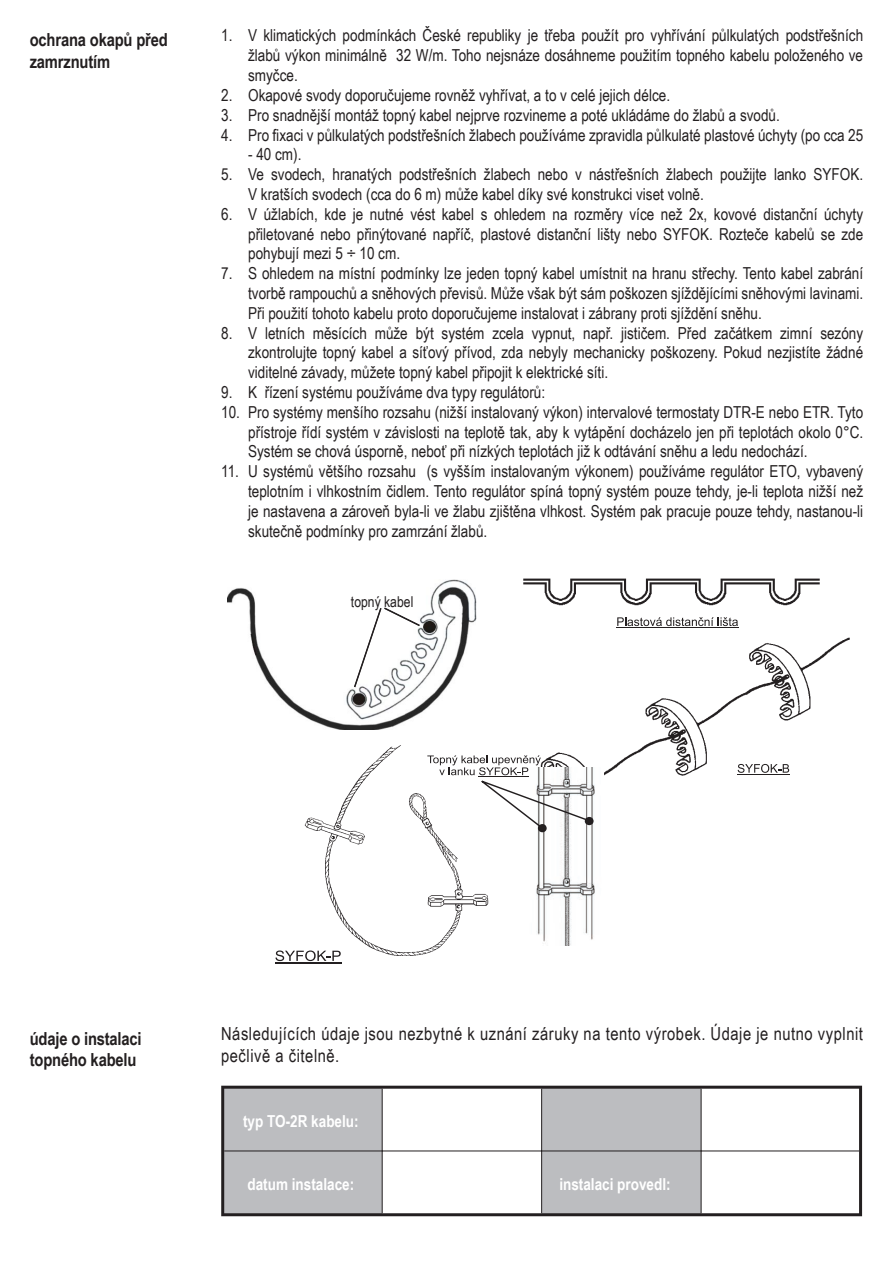
<style>
.page{position:relative;width:893px;height:1263px;background:#fff}
.page>*{position:absolute;margin:0;border:0;box-sizing:border-box;transform-origin:0 0}
.t1{font:18px/21.6px "Arial Narrow";letter-spacing:.03em;color:#231f20}
.t2{font:700 18px/21.6px "Arial Narrow";letter-spacing:-.01em;color:#231f20}
.t3{font:16.5px/19.8px "Arial Narrow";color:#231f20;text-align:justify}
.t4{font:700 16.5px "Arial Narrow";color:#fff}
.t5{font:15px "Arial Narrow";color:#231f20}
</style>
<div class="page">
<img style="left:554px;top:637px;width:296px;height:139px">
<svg style="left:738px;top:764px;width:51px;height:9px"></svg>
<hr style="left:737px;top:774px;width:53px;height:1px;background:#231f20">
<img style="left:523px;top:578px;width:297px;height:28px">
<svg style="left:617px;top:617px;width:121px;height:9px"></svg>
<hr style="left:616px;top:627px;width:122px;height:1px;background:#231f20">
<img style="left:227px;top:580px;width:249px;height:150px">
<svg style="left:353px;top:606px;width:68px;height:83px"></svg>
<img style="left:304px;top:745px;width:185px;height:211px">
<div style="left:263px;top:948px;width:91px;height:24px;background:#fff"></div>
<svg style="left:275px;top:950px;width:66px;height:11px"></svg>
<hr style="left:275px;top:962px;width:67px;height:1px;background:#231f20">
<img style="left:536px;top:768px;width:68px;height:177px">
<div style="left:538px;top:824px;width:9px;height:8px;background:#231f20;border-radius:50%"></div>
<svg style="left:427px;top:755px;width:164px;height:75px"></svg>
<div style="left:585px;top:817px;width:9px;height:8px;background:#231f20;border-radius:50%"></div>
<svg style="left:224px;top:1089px;width:477px;height:124px;fill:#bcbdc0"></svg>
<hr style="left:221px;top:1086px;width:161px;height:3px;background:#231f20">
<hr style="left:221px;top:1089px;width:3px;height:62px;background:#231f20">
<hr style="left:382px;top:1086px;width:160px;height:3px;background:#231f20">
<hr style="left:542px;top:1086px;width:159px;height:3px;background:#231f20">
<hr style="left:701px;top:1086px;width:161px;height:3px;background:#231f20">
<hr style="left:859px;top:1089px;width:3px;height:62px;background:#231f20">
<hr style="left:221px;top:1151px;width:3px;height:62px;background:#231f20">
<hr style="left:859px;top:1151px;width:3px;height:62px;background:#231f20">
<hr style="left:221px;top:1213px;width:161px;height:3px;background:#231f20">
<hr style="left:382px;top:1213px;width:160px;height:3px;background:#231f20">
<hr style="left:542px;top:1213px;width:159px;height:3px;background:#231f20">
<hr style="left:701px;top:1213px;width:161px;height:3px;background:#231f20">
<hr style="left:382px;top:1089px;width:1px;height:61px;background:#231f20">
<hr style="left:541px;top:1089px;width:1px;height:61px;background:#231f20">
<hr style="left:701px;top:1089px;width:1px;height:61px;background:#231f20">
<hr style="left:224px;top:1150px;width:159px;height:1px;background:#231f20">
<hr style="left:383px;top:1150px;width:159px;height:1px;background:#231f20">
<hr style="left:382px;top:1151px;width:1px;height:62px;background:#231f20">
<hr style="left:542px;top:1150px;width:159px;height:1px;background:#231f20">
<hr style="left:541px;top:1151px;width:1px;height:62px;background:#231f20">
<hr style="left:701px;top:1150px;width:158px;height:1px;background:#231f20">
<hr style="left:701px;top:1151px;width:1px;height:62px;background:#231f20">
<p class="t2" style="left:30px;top:28px;width:140px">ochrana okapů před zamrznutím</p>
<p class="t3" style="left:248px;top:25px;width:617px;text-indent:-27px">1. V klimatických podmínkách České republiky je třeba použít pro vyhřívání půlkulatých podstřešních žlabů výkon minimálně 32 W/m. Toho nejsnáze dosáhneme použitím topného kabelu položeného ve smyčce.</p>
<p class="t3" style="left:221px;top:85px;width:450px">2. Okapové svody doporučujeme rovněž vyhřívat, a to v celé jejich délce.</p>
<p class="t3" style="left:221px;top:104px;width:560px">3. Pro snadnější montáž topný kabel nejprve rozvineme a poté ukládáme do žlabů a svodů.</p>
<p class="t3" style="left:221px;top:124px;width:644px">4. Pro fixaci v půlkulatých podstřešních žlabech používáme zpravidla půlkulaté plastové úchyty (po cca 25</p>
<p class="t3" style="left:248px;top:144px;width:55px">- 40 cm).</p>
<p class="t3" style="left:248px;top:164px;width:617px;text-indent:-27px">5. Ve svodech, hranatých podstřešních žlabech nebo v nástřešních žlabech použijte lanko SYFOK.<br>V kratších svodech (cca do 6 m) může kabel díky své konstrukci viset volně.</p>
<p class="t3" style="left:248px;top:203px;width:616px;text-indent:-27px">6. V úžlabích, kde je nutné vést kabel s ohledem na rozměry více než 2x, kovové distanční úchyty přiletované nebo přinýtované napříč, plastové distanční lišty nebo SYFOK. Rozteče kabelů se zde pohybují mezi 5 ÷ 10 cm.</p>
<p class="t3" style="left:248px;top:263px;width:617px;text-indent:-27px">7. S ohledem na místní podmínky lze jeden topný kabel umístnit na hranu střechy. Tento kabel zabrání tvorbě rampouchů a sněhových převisů. Může však být sám poškozen sjíždějícími sněhovými lavinami.<br>Při použití tohoto kabelu proto doporučujeme instalovat i zábrany proti sjíždění sněhu.</p>
<p class="t3" style="left:248px;top:322px;width:617px;text-indent:-27px">8. V letních měsících může být systém zcela vypnut, např. jističem. Před začátkem zimní sezóny zkontrolujte topný kabel a síťový přívod, zda nebyly mechanicky poškozeny. Pokud nezjistíte žádné viditelné závady, můžete topný kabel připojit k elektrické síti.</p>
<p class="t3" style="left:221px;top:382px;width:326px">9. K řízení systému používáme dva typy regulátorů:</p>
<p class="t3" style="left:248px;top:401px;width:617px;text-indent:-27px">10. Pro systémy menšího rozsahu (nižší instalovaný výkon) intervalové termostaty DTR-E nebo ETR. Tyto přístroje řídí systém v závislosti na teplotě tak, aby k vytápění docházelo jen při teplotách okolo 0°C.<br>Systém se chová úsporně, neboť při nízkých teplotách již k odtávání sněhu a ledu nedochází.</p>
<p class="t3" style="left:248px;top:461px;width:617px;text-indent:-27px">11. U systémů většího rozsahu (s vyšším instalovaným výkonem) používáme regulátor ETO, vybavený teplotním i vlhkostním čidlem. Tento regulátor spíná topný systém pouze tehdy, je-li teplota nižší než je nastavena a zároveň byla-li ve žlabu zjištěna vlhkost. Systém pak pracuje pouze tehdy, nastanou-li skutečně podmínky pro zamrzání žlabů.</p>
<p class="t5" style="left:351px;top:590px;width:64px">topný kabel</p>
<p class="t2" style="left:30px;top:1027px;width:113px">údaje o instalaci topného kabelu</p>
<p class="t1" style="left:221px;top:1022px;width:643px">Následujících údaje jsou nezbytné k uznání záruky na tento výrobek. Údaje je nutno vyplnit pečlivě a čitelně.</p>
<p class="t4" style="left:243px;top:1109px;width:117px">typ TO-2R kabelu:</p>
<p class="t4" style="left:247px;top:1172px;width:108px">datum instalace:</p>
<p class="t4" style="left:559px;top:1172px;width:113px">instalaci provedl:</p>
</div>
